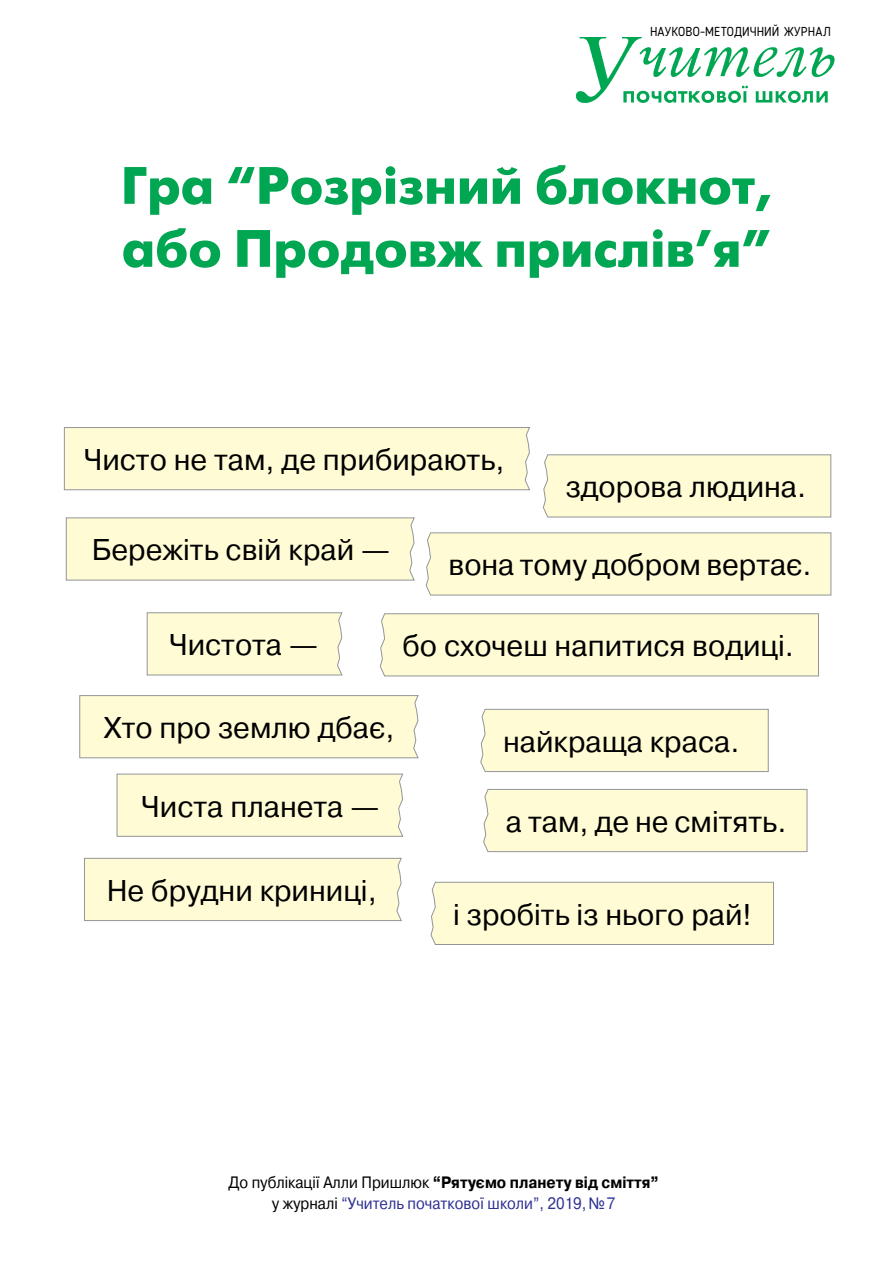
<style>
.page{position:relative;width:893px;height:1263px;background:#fff}
.page>*{position:absolute;margin:0;border:0;box-sizing:border-box;transform-origin:0 0}
.Подзаголовок2__копия{font:700 52.5px/63px "Futuris C";color:#00a651}
.t1{font:30px "Pragmatica C";color:#000}
.t2{font:16.5px/21.5px "Pragmatica C";color:#2e3092;text-align:center;scale:.9 1}
.t3{font:12.9px "Blogger Sans";letter-spacing:.01em;color:#000}
.s1{color:#000}
.s2{font-weight:700;color:#000}
</style>
<div class="page">
<div style="left:64px;top:427px;width:466px;height:63px;background:#fffcd5"></div>
<div style="left:66px;top:517px;width:349px;height:63px;background:#fffcd5"></div>
<div style="left:79px;top:695px;width:340px;height:63px;background:#fffcd5"></div>
<div style="left:117px;top:774px;width:286px;height:63px;background:#fffcd5"></div>
<div style="left:84px;top:858px;width:318px;height:63px;background:#fffcd5"></div>
<svg style="left:147px;top:612px;width:195px;height:63px;background:#faf8d3"></svg>
<div style="left:483px;top:789px;width:324px;height:63px;background:#fffcd5"></div>
<div style="left:426px;top:532px;width:405px;height:63px;background:#fffcd5"></div>
<div style="left:480px;top:709px;width:289px;height:63px;background:#fffcd5"></div>
<div style="left:431px;top:882px;width:343px;height:63px;background:#fffcd5"></div>
<div style="left:543px;top:454px;width:288px;height:63px;background:#fffcd5"></div>
<div style="left:380px;top:613px;width:439px;height:63px;background:#fffcd5"></div>
<img style="left:575px;top:38px;width:260px;height:65px">
<p class="t3" style="left:650px;top:24px;width:182px">НАУКОВО-МЕТОДИЧНИЙ ЖУРНАЛ</p>
<p class="Подзаголовок2__копия" style="left:121px;top:155px;width:652px">Гра “Розрізний блокнот, або Продовж прислів’я”</p>
<p class="t1" style="left:84px;top:443px;width:422px">Чисто не там, де прибирають,</p>
<p class="t1" style="left:566px;top:470px;width:242px">здорова людина.</p>
<p class="t1" style="left:92px;top:533px;width:300px">Бережіть свій край —</p>
<p class="t1" style="left:448px;top:548px;width:365px">вона тому добром вертає.</p>
<p class="t1" style="left:169px;top:628px;width:150px">Чистота —</p>
<p class="t1" style="left:403px;top:629px;width:393px">бо схочеш напитися водиці.</p>
<p class="t1" style="left:104px;top:711px;width:292px">Хто про землю дбає,</p>
<p class="t1" style="left:141px;top:790px;width:240px">Чиста планета —</p>
<p class="t1" style="left:107px;top:874px;width:272px">Не брудни криниці,</p>
<p class="t1" style="left:503px;top:725px;width:238px">найкраща краса.</p>
<p class="t1" style="left:506px;top:805px;width:282px">а там, де не смітять.</p>
<p class="t1" style="left:453px;top:898px;width:300px">і зробіть із нього рай!</p>
<p class="t2" style="left:229px;top:1171px;width:480px"><span class="s1">До публікації Алли Пришлюк</span> <span class="s2">“Рятуємо планету від сміття” </span><span class="s1">у журналі</span> “Учитель початкової школи”, 2019,№7</p>
</div>
